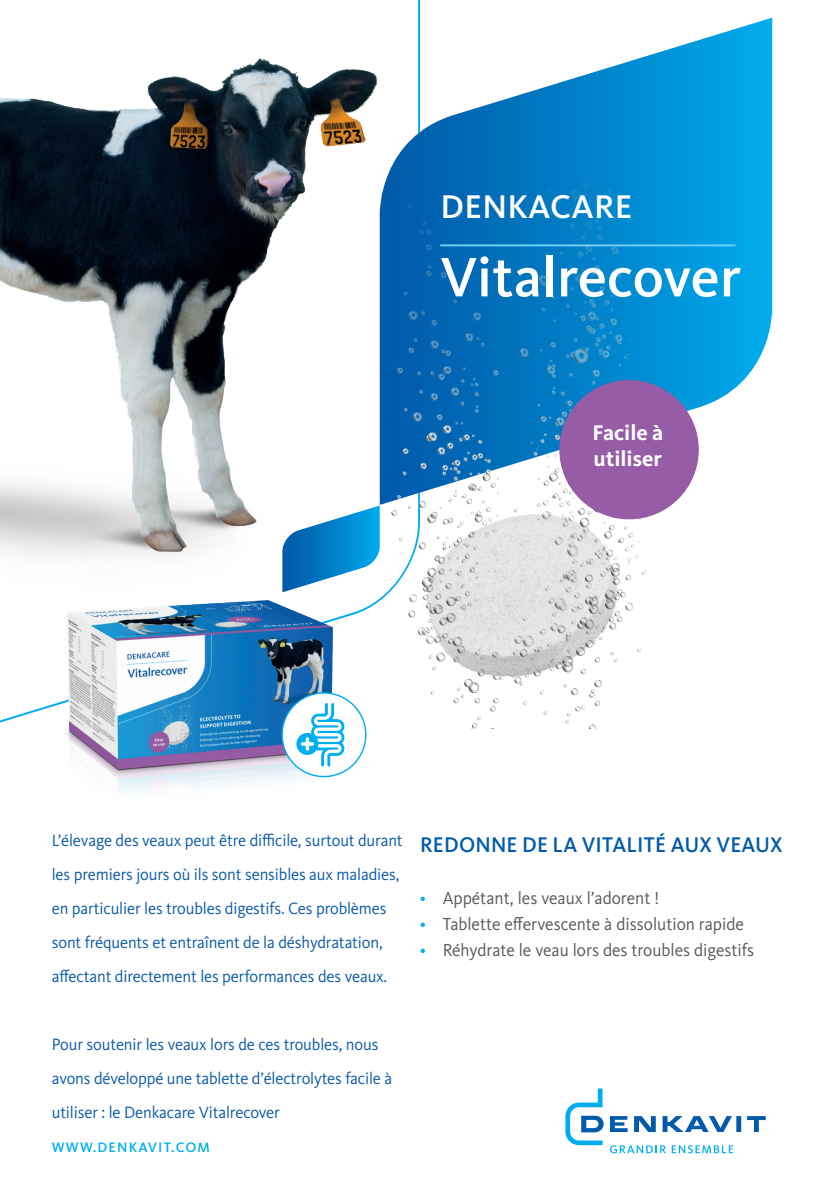
<style>
.page{position:relative;width:840px;height:1191px;background:#fff}
.page>*{position:absolute;margin:0;border:0;box-sizing:border-box;transform-origin:0 0}
.t1{font:500 57.6px "Kievit OT";color:#fff}
.t2{font:500 34px "Kievit OT";letter-spacing:.01em;color:#fff}
.t3{font:500 22px "Kievit OT";letter-spacing:.01em;color:#015aaa;scale:.96 1}
.t4{font:700 22px/26px "Kievit OT";color:#fff}
.t5{font:18px "Kievit OT";color:#57585a;scale:.96 1}
.t6{font:17px/34px "Kievit OT";letter-spacing:-.01em;color:#0c5aa8}
.t7{font:500 14.2px "Kievit OT";letter-spacing:.08em;color:#00aeef}
.s1{color:#00aeef}
</style>
<div class="page">
<svg style="left:479px;top:18px;width:292px;height:487px"></svg>
<hr style="left:440px;top:244px;width:295px;height:2px;background:#6bcff6">
<img style="left:426px;top:158px;width:234px;height:570px">
<div style="left:559px;top:380px;width:139px;height:139px;background:#975ca6;border-radius:50%"></div>
<img style="left:5px;top:637px;width:362px;height:155px">
<div style="left:282px;top:693px;width:83px;height:83px;background:#fff;border-radius:50%"></div>
<svg style="left:296px;top:733px;width:22px;height:22px"></svg>
<svg style="left:302px;top:703px;width:42px;height:63px"></svg>
<svg style="left:565px;top:1088px;width:200px;height:65px"></svg>
<img style="left:0;top:0;width:479px;height:637px">
<h2 class="t2" style="left:440px;top:187px;width:193px">DENKACARE</h2>
<h1 class="t1" style="left:440px;top:244px;width:302px">Vitalrecover</h1>
<p class="t4" style="left:592px;top:419px;width:72px">Facile à utiliser</p>
<p class="t6" style="left:52px;top:823px;width:352px">L’élevage des veaux peut être difficile, surtout durant les premiers jours où ils sont sensibles aux maladies, en particulier les troubles digestifs. Ces problèmes sont fréquents et entraînent de la déshydratation, affectant directement les performances des veaux.</p>
<p class="t3" style="left:420px;top:832px;width:379px">REDONNE DE LA VITALITÉ AUX VEAUX</p>
<p class="t5" style="left:420px;top:888px;width:250px"><span class="s1">•</span> Appétant, les veaux l’adorent !</p>
<p class="t5" style="left:420px;top:914px;width:339px"><span class="s1">•</span> Tablette effervescente à dissolution rapide</p>
<p class="t5" style="left:420px;top:940px;width:349px"><span class="s1">•</span> Réhydrate le veau lors des troubles digestifs</p>
<p class="t6" style="left:52px;top:1027px;width:342px">Pour soutenir les veaux lors de ces troubles, nous avons développé une tablette d’électrolytes facile à utiliser : le Denkacare Vitalrecover</p>
<p class="t7" style="left:52px;top:1139px;width:159px">WWW.DENKAVIT.COM</p>
</div>
